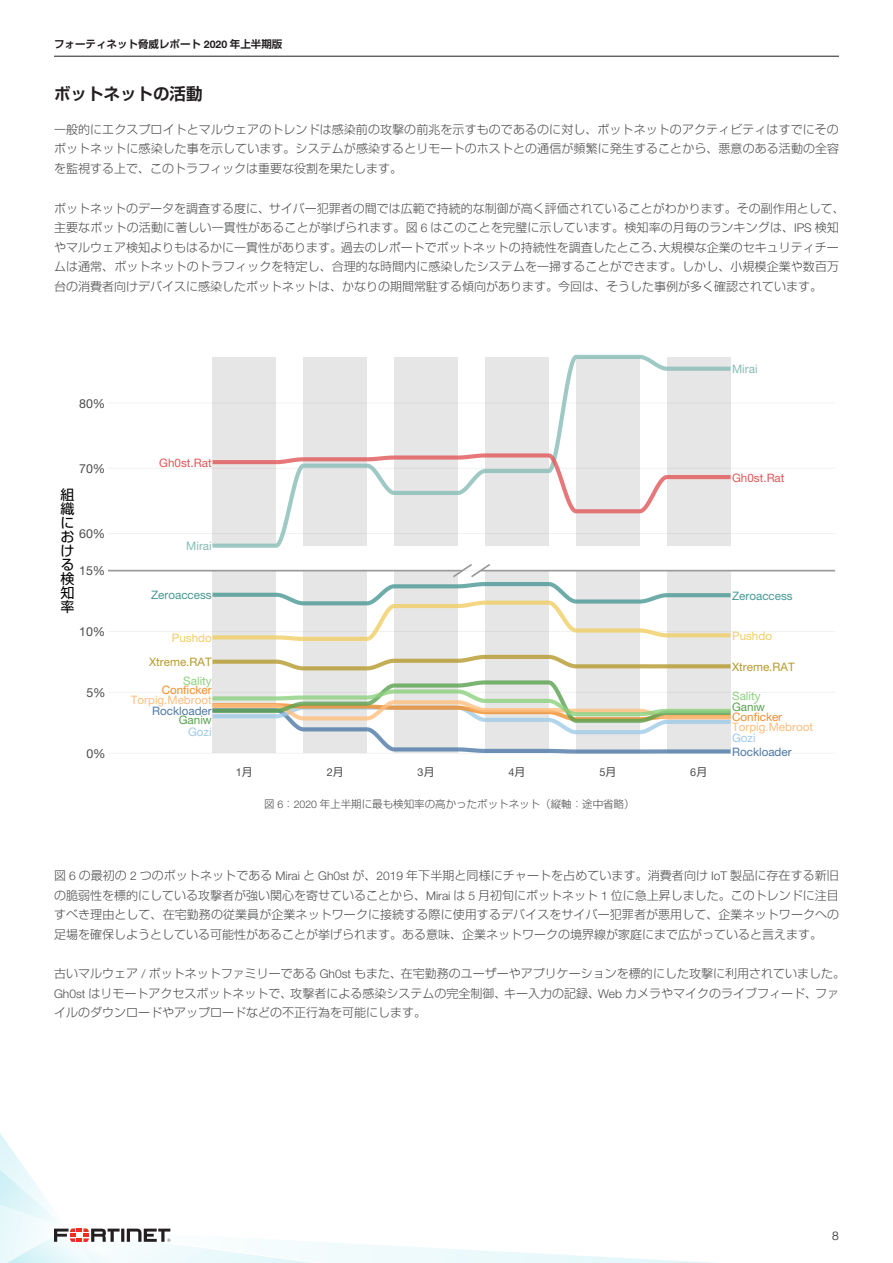
<style>
.page{position:relative;width:893px;height:1263px;background:#fff}
.page>*{position:absolute;margin:0;border:0;box-sizing:border-box;transform-origin:0 0}
.t1{font:700 16.5px "Shin Go Pro De";color:#231f20}
.t2{font:13.95px/14px "Shin Go Pro";color:#000;text-align:justify}
.t3{font:12.45px "Helvetica Neue LT Pro";color:#4d4d4d}
.t4{font:300 12px/19.5px "Shin Go Pro";color:#4b4c4d;text-align:justify}
.t5{font:300 12px "Helvetica Neue LT Pro";color:#231f20}
.t6{font:11.7px "Helvetica Neue LT Pro";color:#ffbe7d}
.t7{font:11.7px "Helvetica Neue LT Pro";color:#499894}
.t8{font:11.7px "Helvetica Neue LT Pro";color:#b6992d}
.t9{font:11.7px "Helvetica Neue LT Pro";color:#4e79a7}
.t10{font:11.7px "Helvetica Neue LT Pro";color:#e15759}
.t11{font:11.7px "Helvetica Neue LT Pro";color:#f28e2b}
.t12{font:11.7px "Helvetica Neue LT Pro";color:#f1ce63}
.t13{font:11.7px "Helvetica Neue LT Pro";color:#8cd17d}
.t14{font:11.7px "Helvetica Neue LT Pro";color:#86bcb6}
.t15{font:11.7px "Helvetica Neue LT Pro";color:#59a14f}
.t16{font:11.7px "Helvetica Neue LT Pro";color:#a0cbe8}
.t17{font:10.95px "Helvetica Neue LT Pro";color:#4d4d4d}
.t18{font:300 10.5px "Shin Go Pro";color:#4b4c4d}
.t19{font:700 10.5px "Shin Go Pro De";color:#231f20}
.s1{font-family:"Helvetica Neue LT Pro"}
.s2{font-family:"Shin Go Pro"}
</style>
<div class="page">
<svg style="left:0;top:1133px;width:713px;height:130px"></svg>
<hr style="left:54px;top:56px;width:785px;height:1px;background:#231f20">
<hr style="left:108px;top:533px;width:727px;height:1px;background:#f2f2f2">
<hr style="left:108px;top:468px;width:727px;height:1px;background:#f2f2f2">
<hr style="left:108px;top:403px;width:727px;height:1px;background:#f2f2f2">
<svg style="left:213px;top:355px;width:518px;height:193px"></svg>
<svg style="left:213px;top:453px;width:518px;height:60px"></svg>
<hr style="left:108px;top:753px;width:727px;height:1px;background:#f2f2f2">
<hr style="left:108px;top:692px;width:727px;height:1px;background:#f2f2f2">
<hr style="left:108px;top:631px;width:727px;height:1px;background:#f2f2f2">
<div style="left:213px;top:571px;width:63px;height:182px;background:#e6e6e6"></div>
<div style="left:303px;top:571px;width:64px;height:182px;background:#e6e6e6"></div>
<div style="left:394px;top:571px;width:64px;height:182px;background:#e6e6e6"></div>
<div style="left:485px;top:571px;width:64px;height:182px;background:#e6e6e6"></div>
<div style="left:576px;top:571px;width:64px;height:182px;background:#e6e6e6"></div>
<div style="left:667px;top:571px;width:64px;height:182px;background:#e6e6e6"></div>
<svg style="left:213px;top:680px;width:518px;height:74px"></svg>
<svg style="left:213px;top:655px;width:518px;height:15px"></svg>
<hr style="left:108px;top:570px;width:354px;height:1px;background:#999">
<hr style="left:481px;top:570px;width:354px;height:1px;background:#999">
<svg style="left:213px;top:564px;width:518px;height:77px"></svg>
<p class="t19" style="left:54px;top:35px;width:230px">フォーティネット脅威レポート <span class="s1">2020</span> 年上半期版</p>
<h1 class="t1" style="left:54px;top:80px;width:150px">ボットネットの活動</h1>
<p class="t4" style="left:54px;top:118px;width:787px">一般的にエクスプロイトとマルウェアのトレンドは感染前の攻撃の前兆を示すものであるのに対し、ボットネットのアクティビティはすでにそのボットネットに感染した事を示しています。システムが感染するとリモートのホストとの通信が頻繁に発生することから、悪意のある活動の全容を監視する上で、このトラフィックは重要な役割を果たします。</p>
<p class="t4" style="left:54px;top:197px;width:792px;text-align:left">ボットネットのデータを調査する度に、サイバー犯罪者の間では広範で持続的な制御が高く評価されていることがわかります。その副作用として、主要なボットの活動に著しい一貫性があることが挙げられます。図 <span class="s1">6</span> はこのことを完璧に示しています。検知率の月毎のランキングは、<span class="s1">IPS</span> 検知やマルウェア検知よりもはるかに一貫性があります。過去のレポートでボットネットの持続性を調査したところ、大規模な企業のセキュリティチームは通常、ボットネットのトラフィックを特定し、合理的な時間内に感染したシステムを一掃することができます。しかし、小規模企業や数百万台の消費者向けデバイスに感染したボットネットは、かなりの期間常駐する傾向があります。今回は、そうした事例が多く確認されています。</p>
<p class="t3" style="left:79px;top:396px;width:28px">80%</p>
<p class="t3" style="left:79px;top:461px;width:28px">70%</p>
<p class="t2" style="left:60px;top:486px;width:15px">組織における検知率</p>
<p class="t3" style="left:79px;top:526px;width:28px">60%</p>
<p class="t3" style="left:79px;top:563px;width:28px">15%</p>
<p class="t3" style="left:79px;top:624px;width:28px">10%</p>
<p class="t3" style="left:86px;top:685px;width:21px">5%</p>
<p class="t3" style="left:86px;top:746px;width:21px">0%</p>
<p class="t10" style="left:159px;top:455px;width:54px">Gh0st.Rat</p>
<p class="t14" style="left:186px;top:539px;width:27px">Mirai</p>
<p class="t7" style="left:151px;top:588px;width:62px">Zeroaccess</p>
<p class="t12" style="left:172px;top:631px;width:41px">Pushdo</p>
<p class="t8" style="left:149px;top:655px;width:64px">Xtreme.RAT</p>
<p class="t13" style="left:183px;top:673px;width:30px">Sality</p>
<p class="t11" style="left:162px;top:683px;width:52px">Conficker</p>
<p class="t6" style="left:131px;top:693px;width:82px">Torpig.Mebroot</p>
<p class="t9" style="left:152px;top:703px;width:61px">Rockloader</p>
<p class="t15" style="left:179px;top:713px;width:35px">Ganiw</p>
<p class="t16" style="left:188px;top:725px;width:25px">Gozi</p>
<p class="t17" style="left:236px;top:766px;width:18px">1<span class="s2">月</span></p>
<p class="t17" style="left:327px;top:766px;width:18px">2<span class="s2">月</span></p>
<p class="t17" style="left:418px;top:766px;width:18px">3<span class="s2">月</span></p>
<p class="t17" style="left:508px;top:766px;width:18px">4<span class="s2">月</span></p>
<p class="t17" style="left:599px;top:766px;width:18px">5<span class="s2">月</span></p>
<p class="t17" style="left:690px;top:766px;width:18px">6<span class="s2">月</span></p>
<p class="t18" style="left:264px;top:795px;width:372px">図 <span class="s1">6</span>：<span class="s1">2020</span> 年上半期に最も検知率の高かったボットネット（縦軸：途中省略）</p>
<p class="t14" style="left:732px;top:362px;width:27px">Mirai</p>
<p class="t10" style="left:732px;top:470px;width:54px">Gh0st.Rat</p>
<p class="t7" style="left:732px;top:588px;width:62px">Zeroaccess</p>
<p class="t12" style="left:732px;top:629px;width:41px">Pushdo</p>
<p class="t8" style="left:732px;top:660px;width:64px">Xtreme.RAT</p>
<p class="t13" style="left:732px;top:689px;width:30px">Sality</p>
<p class="t15" style="left:732px;top:700px;width:35px">Ganiw</p>
<p class="t11" style="left:732px;top:710px;width:52px">Conficker</p>
<p class="t6" style="left:732px;top:720px;width:82px">Torpig.Mebroot</p>
<p class="t16" style="left:732px;top:730px;width:25px">Gozi</p>
<p class="t9" style="left:732px;top:745px;width:61px">Rockloader</p>
<p class="t4" style="left:54px;top:864px;width:787px">図 <span class="s1">6</span> の最初の <span class="s1">2</span> つのボットネットである <span class="s1">Mirai</span> と <span class="s1">Gh0st</span> が、<span class="s1">2019</span> 年下半期と同様にチャートを占めています。消費者向け <span class="s1">IoT</span> 製品に存在する新旧の脆弱性を標的にしている攻撃者が強い関心を寄せていることから、<span class="s1">Mirai</span> は <span class="s1">5</span> 月初旬にボットネット <span class="s1">1</span> 位に急上昇しました。このトレンドに注目すべき理由として、在宅勤務の従業員が企業ネットワークに接続する際に使用するデバイスをサイバー犯罪者が悪用して、企業ネットワークへの足場を確保しようとしている可能性があることが挙げられます。ある意味、企業ネットワークの境界線が家庭にまで広がっていると言えます。</p>
<p class="t4" style="left:54px;top:963px;width:792px;text-align:left">古いマルウェア <span class="s1">/</span> ボットネットファミリーである <span class="s1">Gh0st</span> もまた、在宅勤務のユーザーやアプリケーションを標的にした攻撃に利用されていました。<br><span class="s1">Gh0st</span> はリモートアクセスボットネットで、攻撃者による感染システムの完全制御、キー入力の記録、<span class="s1">Web</span> カメラやマイクのライブフィード、ファイルのダウンロードやアップロードなどの不正行為を可能にします。</p>
<p class="t5" style="left:832px;top:1229px;width:8px">8</p>
</div>
